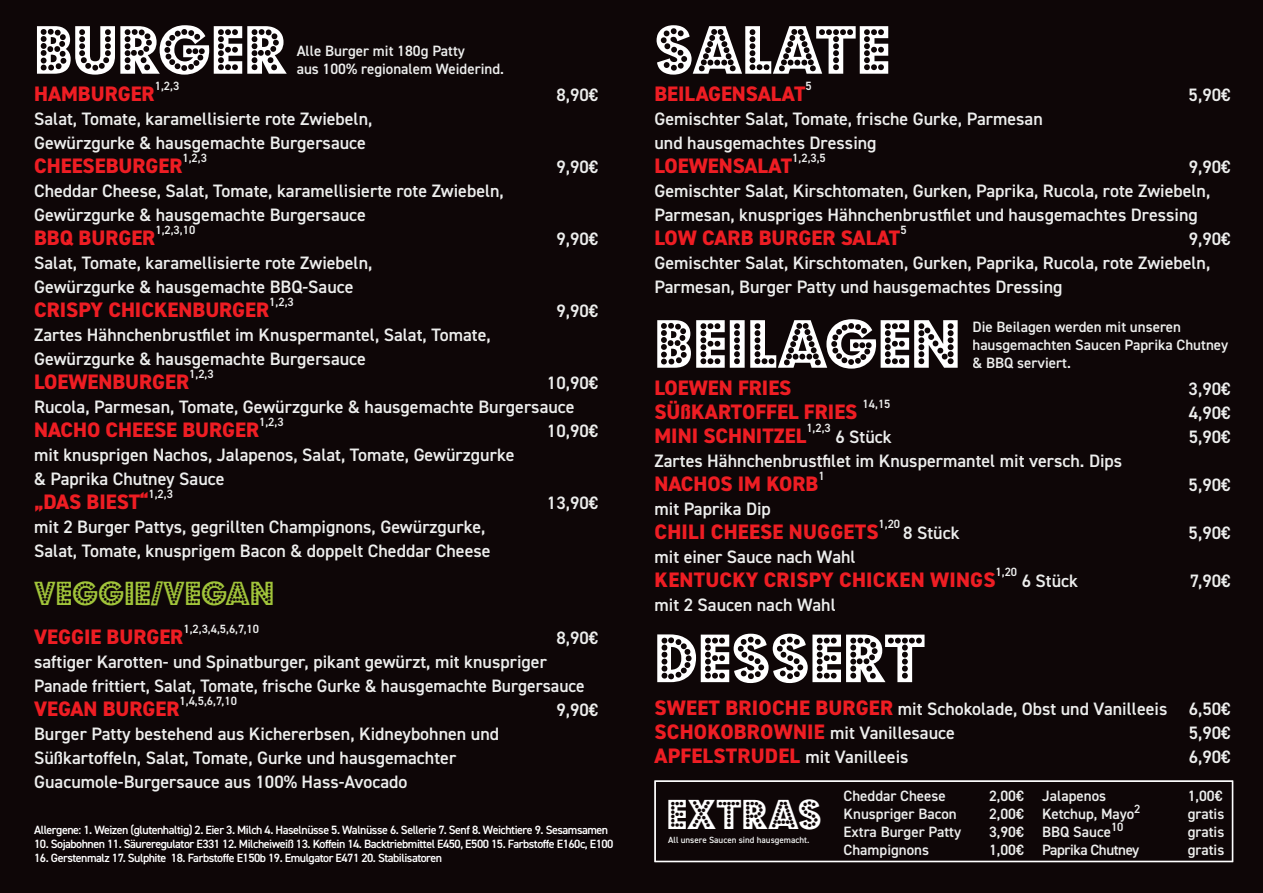
<style>
.page{position:relative;width:1263px;height:893px;background:#0e0607}
.page>*{position:absolute;margin:0;border:0;box-sizing:border-box;transform-origin:0 0}
.t1{font:75.6px "Budmo Jiggler";color:#fff}
.t2{font:46.2px "Budmo Jiggler";color:#fff}
.t3{font:36.9px "Budmo Jiggler";color:#a1c43a}
.t4{font:800 21px "DIN2014";color:#ee1d23}
.t5{font:600 18px/24px "DIN2014";color:#edeeed}
.t6{font:600 15px/18px "DIN2014";color:#edeeed}
.t7{font:600 15px "DIN2014";letter-spacing:-.03em;color:#edeeed}
.t8{font:600 12px "DIN2014";letter-spacing:-.04em;color:#fff}
.t9{font:600 12px "DIN2014";color:#edeeed}
.t10{font:600 9px "DIN2014";color:#edeeed}
.s1{font-weight:800;font-size:21px;color:#ee1d23}
</style>
<div class="page">
<div style="left:973px;top:358px;width:98px;height:11px;background:#0e0607"></div>
<div style="left:34px;top:23px;width:266px;height:66px;background:#0e0607"></div>
<div style="left:655px;top:317px;width:317px;height:66px;background:#0e0607"></div>
<div style="left:654px;top:780px;width:579px;height:82px;background:#0e0607"></div>
<div style="left:666px;top:797px;width:169px;height:47px;background:#0e0607"></div>
<div style="left:654px;top:23px;width:249px;height:66px;background:#0e0607"></div>
<h1 class="t1" style="left:34px;top:7px;width:255px">BURGER</h1>
<p class="t4" style="left:34px;top:79px;width:122px">HAMBURGER</p>
<p class="t9" style="left:155px;top:78px;width:26px">1,2,3</p>
<p class="t6" style="left:297px;top:41px;width:209px">Alle Burger mit 180g Patty<br>aus 100% regionalem Weiderind.</p>
<p class="t5" style="left:34px;top:106px;width:340px">Salat, Tomate, karamellisierte rote Zwiebeln,<br>Gewürzgurke &amp; hausgemachte Burgersauce</p>
<p class="t4" style="left:34px;top:151px;width:150px">CHEESEBURGER</p>
<p class="t9" style="left:182px;top:150px;width:26px">1,2,3</p>
<p class="t5" style="left:34px;top:178px;width:471px">Cheddar Cheese, Salat, Tomate, karamellisierte rote Zwiebeln,<br>Gewürzgurke &amp; hausgemachte Burgersauce</p>
<p class="t4" style="left:34px;top:223px;width:123px">BBQ BURGER</p>
<p class="t9" style="left:155px;top:222px;width:41px">1,2,3,10</p>
<p class="t5" style="left:34px;top:250px;width:340px">Salat, Tomate, karamellisierte rote Zwiebeln,<br>Gewürzgurke &amp; hausgemachte BBQ-Sauce</p>
<p class="t4" style="left:34px;top:295px;width:237px">CRISPY CHICKENBURGER</p>
<p class="t9" style="left:269px;top:294px;width:26px">1,2,3</p>
<p class="t5" style="left:556px;top:82px;width:43px">8,90€</p>
<p class="t5" style="left:556px;top:154px;width:43px">9,90€</p>
<p class="t5" style="left:556px;top:226px;width:43px">9,90€</p>
<p class="t5" style="left:556px;top:298px;width:43px">9,90€</p>
<p class="t5" style="left:34px;top:322px;width:458px">Zartes Hähnchenbrustfilet im Knuspermantel, Salat, Tomate,<br>Gewürzgurke &amp; hausgemachte Burgersauce</p>
<p class="t4" style="left:34px;top:367px;width:157px">LOEWENBURGER</p>
<p class="t9" style="left:189px;top:366px;width:26px">1,2,3</p>
<p class="t5" style="left:34px;top:370px;width:566px;text-indent:513px">10,90€<br>Rucola, Parmesan, Tomate, Gewürzgurke &amp; hausgemachte Burgersauce</p>
<p class="t4" style="left:34px;top:415px;width:226px">NACHO CHEESE BURGER</p>
<p class="t9" style="left:259px;top:414px;width:26px">1,2,3</p>
<p class="t5" style="left:547px;top:418px;width:53px">10,90€</p>
<p class="t5" style="left:34px;top:442px;width:482px">mit knusprigen Nachos, Jalapenos, Salat, Tomate, Gewürzgurke &amp; Paprika Chutney Sauce</p>
<p class="t4" style="left:34px;top:487px;width:116px">„DAS BIEST“</p>
<p class="t9" style="left:149px;top:486px;width:26px">1,2,3</p>
<p class="t5" style="left:34px;top:514px;width:458px">mit 2 Burger Pattys, gegrillten Champignons, Gewürzgurke,<br>Salat, Tomate, knusprigem Bacon &amp; doppelt Cheddar Cheese</p>
<h3 class="t3" style="left:34px;top:573px;width:241px">VEGGIE/VEGAN</h3>
<p class="t5" style="left:547px;top:490px;width:53px">13,90€</p>
<p class="t4" style="left:34px;top:622px;width:151px">VEGGIE BURGER</p>
<p class="t9" style="left:183px;top:621px;width:77px">1,2,3,4,5,6,7,10</p>
<p class="t5" style="left:556px;top:625px;width:43px">8,90€</p>
<p class="t5" style="left:34px;top:649px;width:552px">saftiger Karotten- und Spinatburger, pikant gewürzt, mit knuspriger<br>Panade frittiert, Salat, Tomate, frische Gurke &amp; hausgemachte Burgersauce</p>
<p class="t4" style="left:34px;top:694px;width:147px">VEGAN BURGER</p>
<p class="t9" style="left:180px;top:693px;width:59px">1,4,5,6,7,10</p>
<p class="t5" style="left:556px;top:697px;width:43px">9,90€</p>
<p class="t5" style="left:34px;top:721px;width:467px">Burger Patty bestehend aus Kichererbsen, Kidneybohnen und<br>Süßkartoffeln, Salat, Tomate, Gurke und hausgemachter<br>Guacumole-Burgersauce aus 100% Hass-Avocado</p>
<p class="t8" style="left:34px;top:821px;width:576px">Allergene: 1. Weizen (glutenhaltig) 2. Eier 3. Milch 4. Haselnüsse 5. Walnüsse 6. Sellerie 7. Senf 8. Weichtiere 9. Sesamsamen</p>
<p class="t8" style="left:34px;top:836px;width:581px">10. Sojabohnen 11. Säureregulator E331 12. Milcheiweiß 13. Koffein 14. Backtriebmittel E450, E500 15. Farbstoffe E160c, E100</p>
<p class="t8" style="left:34px;top:850px;width:410px">16. Gerstenmalz 17. Sulphite 18. Farbstoffe E150b 19. Emulgator E471 20. Stabilisatoren</p>
<h1 class="t1" style="left:654px;top:7px;width:238px">SALATE</h1>
<p class="t4" style="left:654px;top:79px;width:152px">BEILAGENSALAT</p>
<p class="t9" style="left:805px;top:78px;width:8px">5</p>
<p class="t5" style="left:1189px;top:82px;width:43px">5,90€</p>
<p class="t5" style="left:654px;top:106px;width:390px">Gemischter Salat, Tomate, frische Gurke, Parmesan und hausgemachtes Dressing</p>
<p class="t4" style="left:654px;top:151px;width:139px">LOEWENSALAT</p>
<p class="t9" style="left:792px;top:150px;width:35px">1,2,3,5</p>
<p class="t5" style="left:654px;top:154px;width:577px;text-indent:534px">9,90€<br>Gemischter Salat, Kirschtomaten, Gurken, Paprika, Rucola, rote Zwiebeln,<br>Parmesan, knuspriges Hähnchenbrustfilet und hausgemachtes Dressing</p>
<p class="t4" style="left:654px;top:223px;width:247px">LOW CARB BURGER SALAT</p>
<p class="t9" style="left:900px;top:222px;width:8px">5</p>
<p class="t5" style="left:654px;top:226px;width:577px;text-indent:534px">9,90€<br>Gemischter Salat, Kirschtomaten, Gurken, Paprika, Rucola, rote Zwiebeln,<br>Parmesan, Burger Patty und hausgemachtes Dressing</p>
<h1 class="t1" style="left:654px;top:301px;width:307px">BEILAGEN</h1>
<p class="t4" style="left:654px;top:373px;width:138px">LOEWEN FRIES</p>
<p class="t5" style="left:1189px;top:376px;width:43px">3,90€</p>
<p class="t4" style="left:654px;top:397px;width:204px">SÜßKARTOFFEL FRIES</p>
<p class="t9" style="left:863px;top:396px;width:29px">14,15</p>
<p class="t6" style="left:972px;top:318px;width:257px">Die Beilagen werden mit unseren hausgemachten Saucen Paprika Chutney &amp; BBQ serviert.</p>
<p class="t5" style="left:1189px;top:400px;width:43px">4,90€</p>
<p class="t4" style="left:654px;top:421px;width:153px">MINI SCHNITZEL</p>
<p class="t9" style="left:806px;top:420px;width:26px">1,2,3</p>
<p class="t5" style="left:835px;top:424px;width:58px">6 Stück</p>
<p class="t5" style="left:1189px;top:424px;width:43px">5,90€</p>
<p class="t5" style="left:654px;top:448px;width:469px">Zartes Hähnchenbrustfilet im Knuspermantel mit versch. Dips</p>
<p class="t4" style="left:654px;top:469px;width:165px">NACHOS IM KORB</p>
<p class="t9" style="left:818px;top:468px;width:8px">1</p>
<p class="t5" style="left:1189px;top:472px;width:43px">5,90€</p>
<p class="t5" style="left:654px;top:496px;width:118px">mit Paprika Dip</p>
<p class="t4" style="left:654px;top:517px;width:225px">CHILI CHEESE NUGGETS</p>
<p class="t9" style="left:878px;top:516px;width:23px">1,20</p>
<p class="t5" style="left:903px;top:520px;width:58px">8 Stück</p>
<p class="t5" style="left:1189px;top:520px;width:43px">5,90€</p>
<p class="t5" style="left:654px;top:544px;width:203px">mit einer Sauce nach Wahl</p>
<p class="t4" style="left:654px;top:565px;width:342px">KENTUCKY CRISPY CHICKEN WINGS</p>
<p class="t9" style="left:995px;top:564px;width:23px">1,20</p>
<p class="t5" style="left:1022px;top:568px;width:58px">6 Stück</p>
<p class="t5" style="left:1190px;top:568px;width:42px">7,90€</p>
<p class="t5" style="left:654px;top:592px;width:183px">mit 2 Saucen nach Wahl</p>
<h1 class="t1" style="left:654px;top:616px;width:273px">DESSERT</h1>
<p class="t5" style="left:654px;top:696px;width:577px"><span class="s1">SWEET BRIOCHE BURGER</span> mit Schokolade, Obst und Vanilleeis 6,50€<br><span class="s1">SCHOKOBROWNIE</span> mit Vanillesauce</p>
<p class="t5" style="left:1189px;top:720px;width:43px">5,90€</p>
<p class="t5" style="left:654px;top:744px;width:256px"><span class="s1">APFELSTRUDEL</span> mit Vanilleeis</p>
<p class="t5" style="left:1189px;top:744px;width:43px">6,90€</p>
<h2 class="t2" style="left:667px;top:788px;width:156px">EXTRAS</h2>
<p class="t10" style="left:668px;top:833px;width:143px">All unsere Saucen sind hausgemacht.</p>
<p class="t6" style="left:843px;top:786px;width:104px">Cheddar Cheese</p>
<p class="t6" style="left:989px;top:786px;width:36px">2,00€</p>
<p class="t6" style="left:843px;top:804px;width:115px">Knuspriger Bacon</p>
<p class="t6" style="left:989px;top:804px;width:36px">2,00€</p>
<p class="t6" style="left:843px;top:822px;width:119px">Extra Burger Patty</p>
<p class="t6" style="left:989px;top:822px;width:36px">3,90€</p>
<p class="t6" style="left:843px;top:840px;width:87px">Champignons</p>
<p class="t6" style="left:989px;top:840px;width:36px">1,00€</p>
<p class="t6" style="left:1042px;top:786px;width:65px">Jalapenos</p>
<p class="t6" style="left:1188px;top:786px;width:36px">1,00€</p>
<p class="t6" style="left:1042px;top:804px;width:100px">Ketchup, Mayo<sup>2</sup></p>
<p class="t6" style="left:1188px;top:804px;width:38px">gratis</p>
<p class="t6" style="left:1042px;top:822px;width:83px">BBQ Sauce<sup>10</sup></p>
<p class="t6" style="left:1188px;top:822px;width:38px">gratis</p>
<p class="t7" style="left:1042px;top:840px;width:99px">Paprika Chutney</p>
<p class="t6" style="left:1188px;top:840px;width:38px">gratis</p>
</div>
